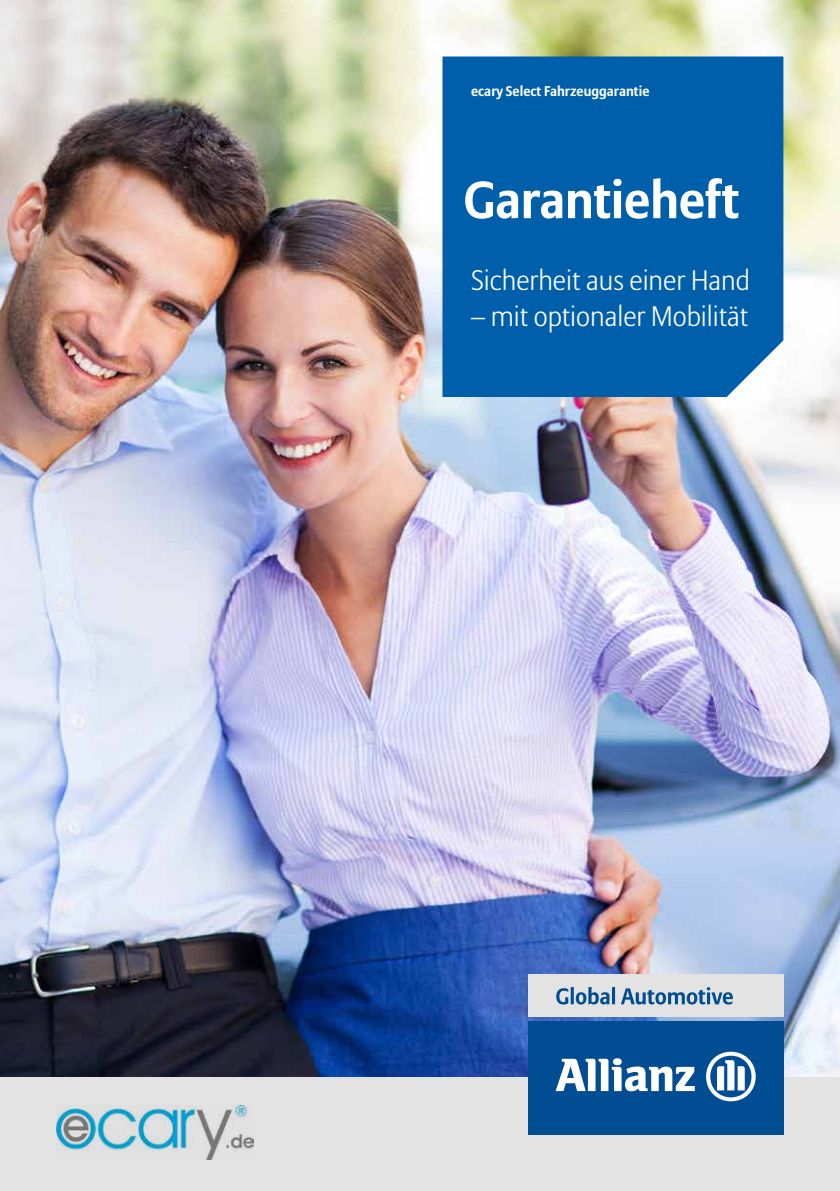
<style>
.page{position:relative;width:840px;height:1191px;background:#fff}
.page>*{position:absolute;margin:0;border:0;box-sizing:border-box;transform-origin:0 0}
.t1{font:700 52px "Allianz Sans";letter-spacing:-.01em;color:#fff}
.t2{font:300 28px "Allianz Sans";color:#fff}
.t3{font:700 14px "Allianz Sans";color:#fff}
</style>
<div class="page">
<img style="left:0;top:0;width:839px;height:1077px">
<div style="left:0;top:1077px;width:839px;height:114px;background:#e3e3e3"></div>
<div style="left:442px;top:57px;width:340px;height:340px;background:#005faa"></div>
<div style="left:527px;top:1020px;width:255px;height:114px;background:#004d93"></div>
<svg style="left:555px;top:1058px;width:139px;height:33px"></svg>
<svg style="left:706px;top:1051px;width:49px;height:50px"></svg>
<div style="left:527px;top:974px;width:255px;height:42px;background:#e3e3e3"></div>
<svg style="left:556px;top:986px;width:176px;height:18px"></svg>
<img style="left:57px;top:1106px;width:196px;height:53px">
<p class="t3" style="left:471px;top:83px;width:154px">Allianz Automotiv Select</p>
<p class="t3" style="left:471px;top:83px;width:180px">ecary Select Fahrzeuggarantie</p>
<h1 class="t1" style="left:463px;top:168px;width:277px">Garantieheft</h1>
<h2 class="t2" style="left:471px;top:263px;width:280px">Sicherheit aus einer Hand</h2>
<h2 class="t2" style="left:471px;top:299px;width:278px">– mit optionaler Mobilität</h2>
</div>
